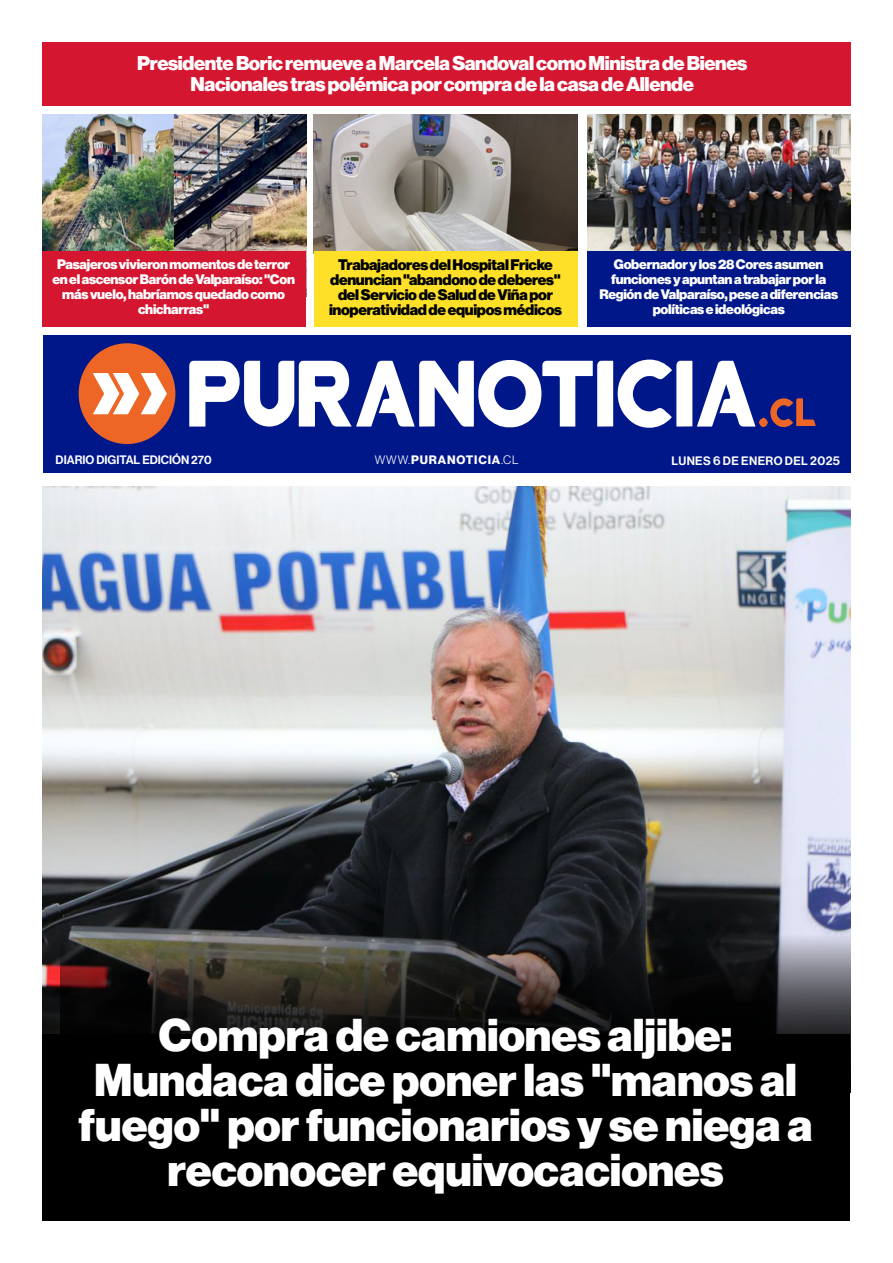
<style>
.page{position:relative;width:893px;height:1263px;background:#fff}
.page>*{position:absolute;margin:0;border:0;box-sizing:border-box;transform-origin:0 0}
.t1{font:900 45px/45px "Neue Haas Display";color:#fff;text-align:center}
.t2{font:900 19.5px/21px "Neue Haas Display";letter-spacing:-.02em;color:#fff;text-align:center}
.t3{font:900 15px/15px "Neue Haas Display";letter-spacing:-.02em;color:#000;text-align:center}
.t4{font:900 13.5px/15px "Neue Haas Display";letter-spacing:-.02em;color:#fff;text-align:center}
.t5{font:12px "Neue Haas Display Mediu";color:#fff}
.t6{font:12px "Neue Haas Display Mediu";letter-spacing:.03em;color:#fff}
.t7{font:12px "N Haas Grotesk DS Pro 75 Bd";letter-spacing:.07em;color:#fff}
.s1{font-family:"N Haas Grotesk DS Pro 45 Lt"}
</style>
<div class="page">
<div style="left:43px;top:1026px;width:807px;height:194px;background:#000"></div>
<img style="left:43px;top:486px;width:807px;height:547px">
<img style="left:587px;top:114px;width:263px;height:137px">
<img style="left:314px;top:114px;width:263px;height:137px">
<img style="left:43px;top:114px;width:263px;height:137px">
<svg style="left:60px;top:878px;width:790px;height:156px;background:#2c2b2c"></svg>
<div style="left:43px;top:335px;width:807px;height:138px;background:#00178a"></div>
<svg style="left:189px;top:360px;width:627px;height:68px"></svg>
<svg style="left:79px;top:343px;width:96px;height:101px"></svg>
<div style="left:43px;top:43px;width:807px;height:63px;background:#d41630"></div>
<div style="left:43px;top:251px;width:263px;height:76px;background:#d41630"></div>
<div style="left:314px;top:251px;width:263px;height:76px;background:#fee028"></div>
<div style="left:587px;top:251px;width:263px;height:76px;background:#00178a"></div>
<h2 class="t2" style="left:137px;top:53px;width:612px">Presidente Boric remueve a Marcela Sandoval como Ministra de Bienes<br>Nacionales tras polémica por compra de la casa de Allende</h2>
<p class="t4" style="left:52px;top:257px;width:244px">Pasajeros vivieron momentos de terror en el ascensor Barón de Valparaíso: "Con más vuelo, habríamos quedado como chicharras"</p>
<p class="t3" style="left:329px;top:258px;width:234px">Trabajadores del Hospital Fricke denuncian "abandono de deberes" del Servicio de Salud de Viña por inoperatividad de equipos médicos</p>
<p class="t4" style="left:599px;top:257px;width:240px">Gobernador y los 28 Cores asumen funciones y apuntan a trabajar por la Región de Valparaíso, pese a diferencias políticas e ideológicas</p>
<p class="t5" style="left:56px;top:453px;width:158px">DIARIO DIGITAL EDICIÓN 270</p>
<p class="t7" style="left:375px;top:452px;width:145px"><span class="s1">WWW.</span>PURANOTICIA<span class="s1">.CL</span></p>
<p class="t6" style="left:671px;top:454px;width:170px">LUNES 6 DE ENERO DEL 2025</p>
<h1 class="t1" style="left:79px;top:1014px;width:735px">Compra de camiones aljibe:<br>Mundaca dice poner las "manos al fuego" por funcionarios y se niega a reconocer equivocaciones</h1>
</div>
